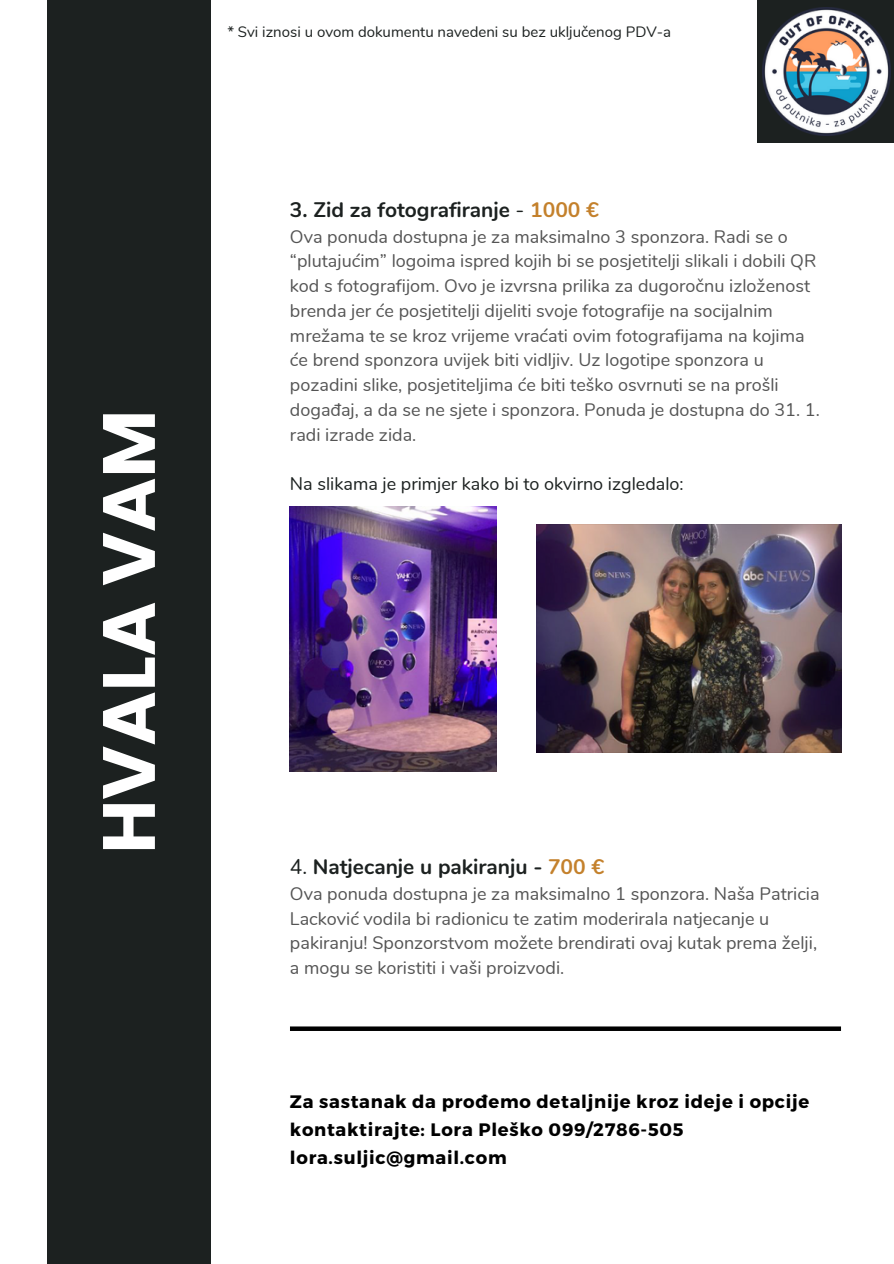
<style>
.page{position:relative;width:894px;height:1264px;background:#fff}
.page>*{position:absolute;margin:0;border:0;box-sizing:border-box;transform-origin:0 0}
.t1{font:700 73.8px "Poppins";color:#fff}
.t2{font:700 21px "Nunito";color:#1c2120}
.t3{font:18px/24.8px "Nunito";color:#545454}
.t4{font:700 18px/28.2px "Montserrat";letter-spacing:.04em;color:#000}
.t5{font:18px "Nunito";color:#1c2120}
.t6{font:15px "Nunito";color:#1c2120}
.s1{font-weight:400}
.s2{color:#c4812c}
</style>
<div class="page">
<div style="left:47px;top:0;width:163px;height:1263px;background:#1c2120"></div>
<div style="left:757px;top:0;width:136px;height:143px;background:#1c2120"></div>
<img style="left:762px;top:7px;width:128px;height:128px">
<img style="left:290px;top:507px;width:206px;height:264px">
<img style="left:536px;top:524px;width:305px;height:229px">
<svg style="left:290px;top:1026px;width:550px;height:4px;background:#1e1e1e"></svg>
<p class="t1" style="left:77px;top:853px;width:445px;rotate:-90deg">HVALA VAM</p>
<p class="t6" style="left:227px;top:22px;width:445px">* Svi iznosi u ovom dokumentu navedeni su bez uključenog PDV-a</p>
<p class="t2" style="left:290px;top:195px;width:310px">3. Zid za fotografiranje <span class="s1">-</span> <span class="s2">1000 €</span></p>
<p class="t3" style="left:290px;top:224px;width:531px">Ova ponuda dostupna je za maksimalno 3 sponzora. Radi se o “plutajućim” logoima ispred kojih bi se posjetitelji slikali i dobili QR kod s fotografijom. Ovo je izvrsna prilika za dugoročnu izloženost brenda jer će posjetitelji dijeliti svoje fotografije na socijalnim mrežama te se kroz vrijeme vraćati ovim fotografijama na kojima će brend sponzora uvijek biti vidljiv. Uz logotipe sponzora u pozadini slike, posjetiteljima će biti teško osvrnuti se na prošli događaj, a da se ne sjete i sponzora. Ponuda je dostupna do 31. 1. radi izrade zida.</p>
<p class="t5" style="left:290px;top:472px;width:395px">Na slikama je primjer kako bi to okvirno izgledalo:</p>
<h3 class="t2" style="left:290px;top:852px;width:315px"><span class="s1">4.</span> Natjecanje u pakiranju - <span class="s2">700 €</span></h3>
<h3 class="t3" style="left:290px;top:881px;width:531px">Ova ponuda dostupna je za maksimalno 1 sponzora. Naša Patricia Lacković vodila bi radionicu te zatim moderirala natjecanje u pakiranju! Sponzorstvom možete brendirati ovaj kutak prema želji, a mogu se koristiti i vaši proizvodi.</h3>
<h2 class="t4" style="left:290px;top:1086px;width:521px">Za sastanak da prođemo detaljnije kroz ideje i opcije kontaktirajte: Lora Pleško 099/2786-505 lora.suljic@gmail.com</h2>
</div>
